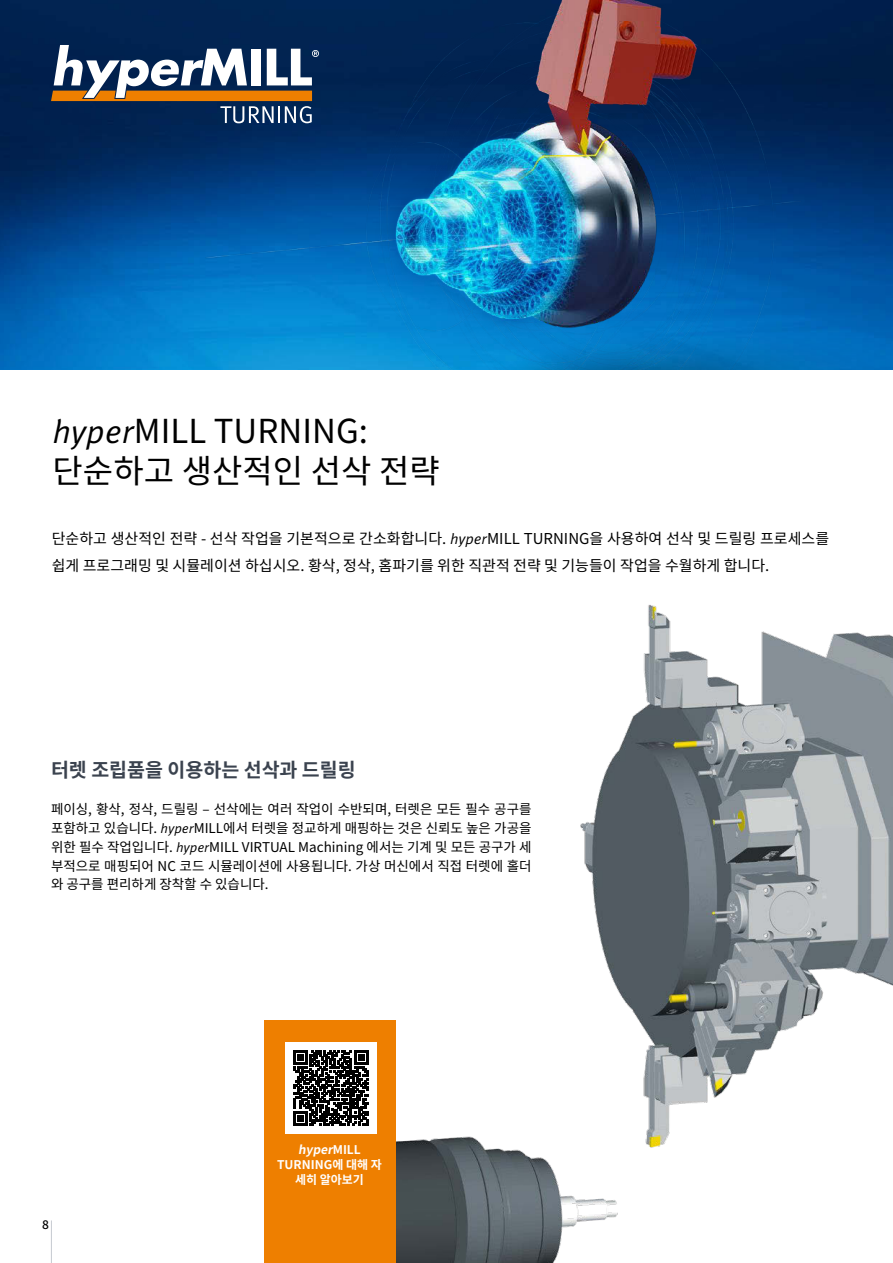
<style>
.page{position:relative;width:893px;height:1263px;background:#fff}
.page>*{position:absolute;margin:0;border:0;box-sizing:border-box;transform-origin:0 0}
.t1{font:33px/39.6px "Noto Sans CJ Kkr";color:#000}
.t2{font:700 19.5px "Noto Sans CJ Kkr";color:#3b434f}
.t3{font:15px/27px "Noto Sans CJ Kkr";color:#000}
.t4{font:13.5px/18.8px "Noto Sans CJ Kkr";color:#000;text-align:justify}
.t5{font:700 12px/15px "Noto Sans CJ Kkr";color:#fff;text-align:center}
.t6{font:500 12px "Noto Sans CJ Kkr";color:#000}
.s1{font-family:"Meta Pro";font-style:italic}
.s2{font-style:italic}
</style>
<div class="page">
<img style="left:0;top:0;width:893px;height:370px">
<img style="left:580px;top:604px;width:313px;height:544px">
<img style="left:395px;top:1135px;width:227px;height:128px">
<div style="left:264px;top:1020px;width:131px;height:243px;background:#ee7f00"></div>
<div style="left:285px;top:1042px;width:91px;height:91px;background:#fff"></div>
<svg style="left:293px;top:1050px;width:75px;height:75px"></svg>
<hr style="left:51px;top:1220px;width:1px;height:43px;background:#c5c9d0">
<svg style="left:51px;top:45px;width:268px;height:78px"></svg>
<h1 class="t1" style="left:53px;top:412px;width:389px"><span class="s1">hyper</span>MILL TURNING: 단순하고 생산적인 선삭 전략</h1>
<p class="t3" style="left:52px;top:525px;width:779px">단순하고 생산적인 전략 - 선삭 작업을 기본적으로 간소화합니다. <span class="s1">hyper</span>MILL TURNING을 사용하여 선삭 및 드릴링 프로세스를 쉽게 프로그래밍 및 시뮬레이션 하십시오. 황삭, 정삭, 홈파기를 위한 직관적 전략 및 기능들이 작업을 수월하게 합니다.</p>
<h2 class="t2" style="left:51px;top:759px;width:306px">터렛 조립품을 이용하는 선삭과 드릴링</h2>
<p class="t4" style="left:51px;top:800px;width:482px">페이싱, 황삭, 정삭, 드릴링 – 선삭에는 여러 작업이 수반되며, 터렛은 모든 필수 공구를 포함하고 있습니다. <span class="s1">hyper</span>MILL에서 터렛을 정교하게 매핑하는 것은 신뢰도 높은 가공을 위한 필수 작업입니다. <span class="s1">hyper</span>MILL VIRTUAL Machining 에서는 기계 및 모든 공구가 세 부적으로 매핑되어 NC 코드 시뮬레이션에 사용됩니다. 가상 머신에서 직접 터렛에 홀더 와 공구를 편리하게 장착할 수 있습니다.</p>
<p class="t6" style="left:42px;top:1218px;width:8px">8</p>
<p class="t5" style="left:277px;top:1142px;width:106px"><span class="s2">hyper</span>M I L L<br>TURNING에 대해 자 세히 알아보기</p>
</div>
